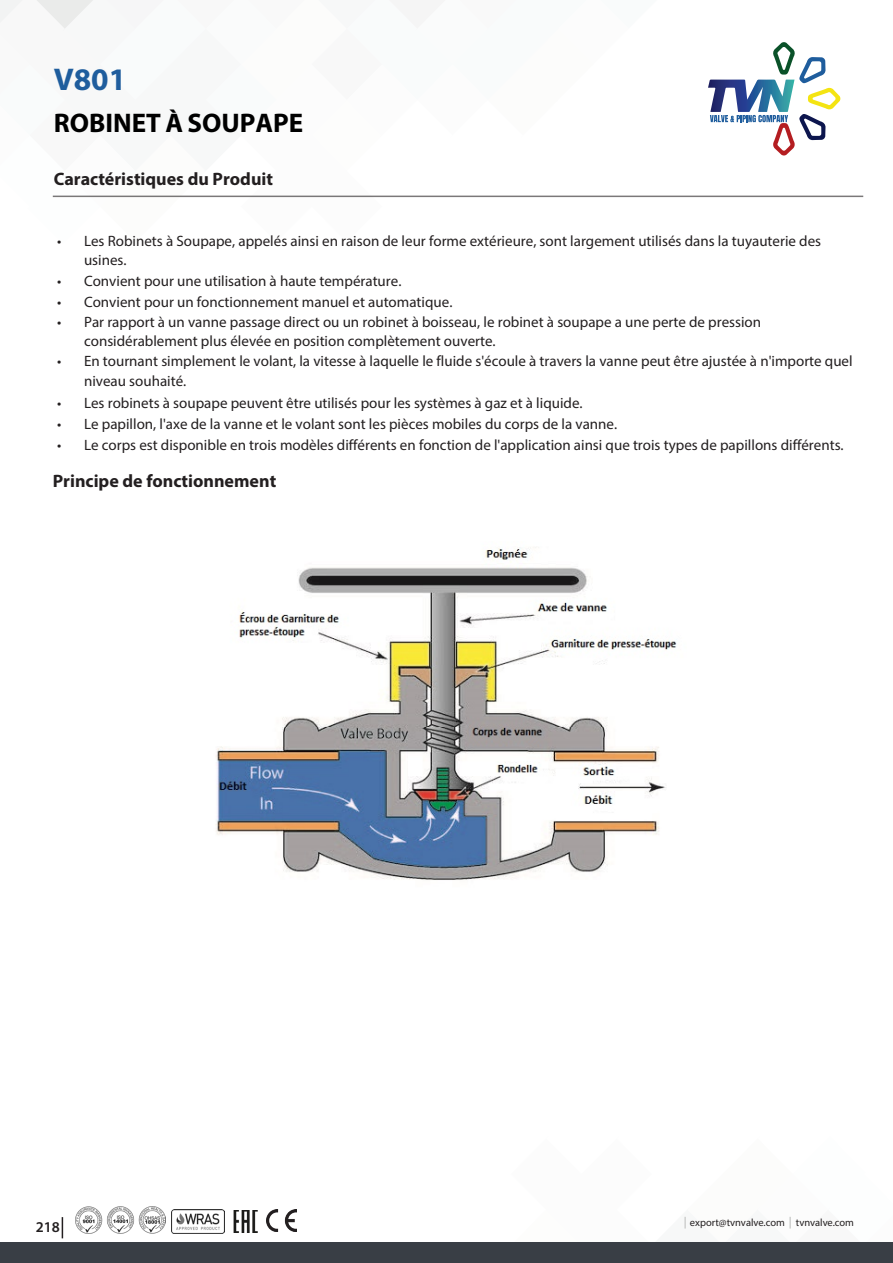
<style>
.page{position:relative;width:893px;height:1263px;background:#fff}
.page>*{position:absolute;margin:0;border:0;box-sizing:border-box;transform-origin:0 0}
.t1{font:700 31.5px "Myriad Pro";color:#1f5d9d}
.t2{font:700 27px "Myriad Pro";color:#000}
.t3{font:700 18px "Myriad Pro";color:#231f20}
.t4{font:15px/18.6px "Myriad Pro";color:#231f20}
.t5{font:600 15px "Myriad Pro";color:#231f20}
.t6{font:10.5px "Myriad Pro";color:#231f20}
</style>
<div class="page">
<img style="left:233px;top:1211px;width:25px;height:22px">
<svg style="left:1px;top:0;width:698px;height:198px"></svg>
<div style="left:0;top:1242px;width:893px;height:21px;background:#393e45"></div>
<svg style="left:62px;top:1217px;width:1px;height:21px"></svg>
<svg style="left:708px;top:42px;width:132px;height:113px"></svg>
<hr style="left:53px;top:196px;width:810px;height:1px;background:#231f20">
<img style="left:75px;top:1206px;width:91px;height:28px">
<img style="left:171px;top:1210px;width:54px;height:23px">
<img style="left:266px;top:1209px;width:31px;height:22px">
<img style="left:215px;top:547px;width:462px;height:333px">
<p class="t1" style="left:54px;top:59px;width:74px">V801</p>
<p class="t2" style="left:54px;top:105px;width:251px">ROBINET À SOUPAPE</p>
<p class="t3" style="left:54px;top:167px;width:221px">Caractéristiques du Produit</p>
<p class="t4" style="left:84px;top:232px;width:739px;text-indent:-27px">• Les Robinets à Soupape, appelés ainsi en raison de leur forme extérieure, sont largement utilisés dans la tuyauterie des usines.</p>
<p class="t4" style="left:57px;top:271px;width:346px">• Convient pour une utilisation à haute température.</p>
<p class="t4" style="left:57px;top:292px;width:397px">• Convient pour un fonctionnement manuel et automatique.</p>
<p class="t4" style="left:84px;top:313px;width:679px;text-indent:-27px">• Par rapport à un vanne passage direct ou un robinet à boisseau, le robinet à soupape a une perte de pression considérablement plus élevée en position complètement ouverte.</p>
<p class="t4" style="left:84px;top:350px;width:770px;line-height:20.4px;text-indent:-27px">• En tournant simplement le volant, la vitesse à laquelle le fluide s'écoule à travers la vanne peut être ajustée à n'importe quel niveau souhaité.</p>
<p class="t4" style="left:57px;top:393px;width:527px">• Les robinets à soupape peuvent être utilisés pour les systèmes à gaz et à liquide.</p>
<p class="t4" style="left:57px;top:414px;width:562px">• Le papillon, l'axe de la vanne et le volant sont les pièces mobiles du corps de la vanne.</p>
<p class="t4" style="left:57px;top:435px;width:788px">• Le corps est disponible en trois modèles différents en fonction de l'application ainsi que trois types de papillons différents.</p>
<p class="t3" style="left:53px;top:469px;width:225px">Principe de fonctionnement</p>
<p class="t5" style="left:36px;top:1218px;width:26px">218</p>
<p class="t6" style="left:690px;top:1216px;width:166px">export@tvnvalve.com tvnvalve.com</p>
</div>
